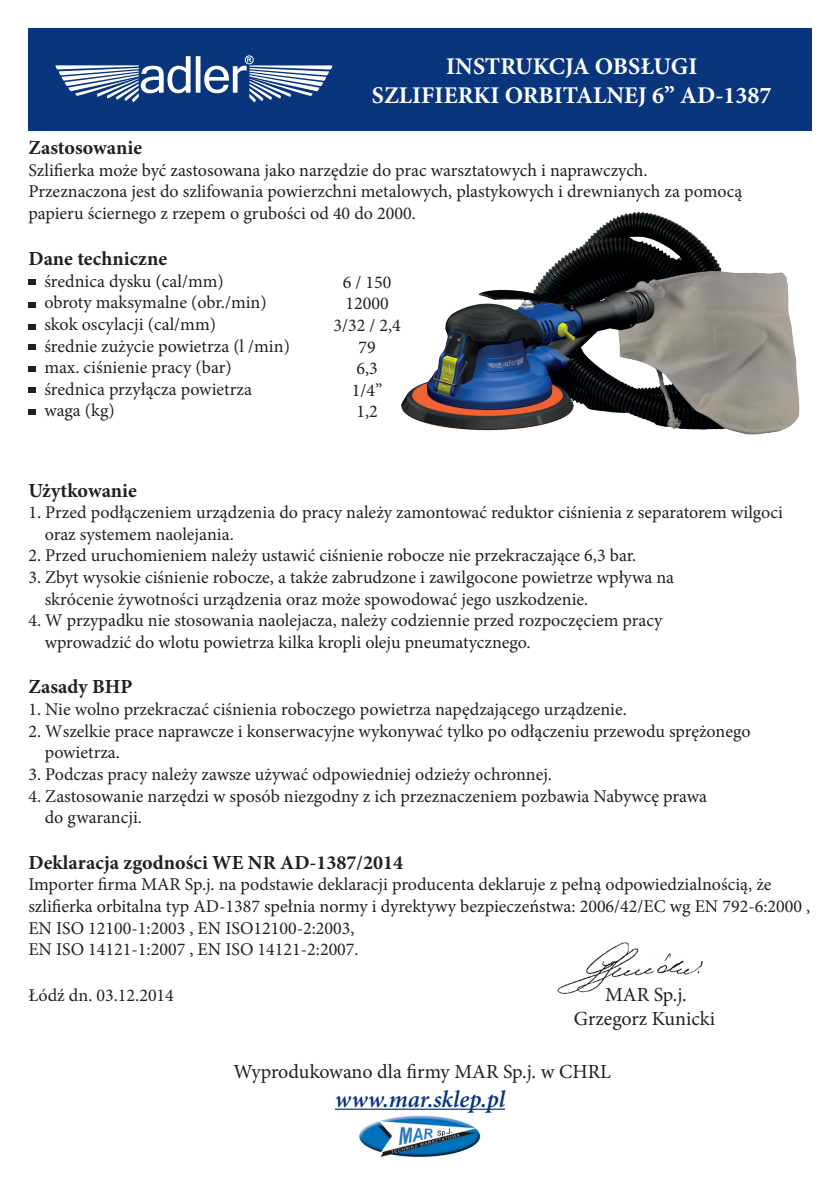
<style>
.page{position:relative;width:840px;height:1191px;background:#fff}
.page>*{position:absolute;margin:0;border:0;box-sizing:border-box;transform-origin:0 0}
.t1{font:700 24px "Minion Pro";color:#fff}
.t2{font:italic 600 24px "Minion Pro";letter-spacing:-.005em;color:#08357c}
.t3{font:700 20px "Minion Pro";color:#231f20}
.t4{font:20px "Minion Pro";color:#231f20}
.t5{font:18px/21.6px "Minion Pro";color:#231f20}
</style>
<div class="page">
<div style="left:28px;top:28px;width:783px;height:102px;background:#08357c"></div>
<svg style="left:55px;top:56px;width:277px;height:46px"></svg>
<div style="left:245px;top:55px;width:8px;height:9px;border:1px solid #fff;border-radius:50%"></div>
<img style="left:557px;top:942px;width:146px;height:52px">
<hr style="left:335px;top:1108px;width:170px;height:1px;background:#08357c">
<img style="left:359px;top:1115px;width:122px;height:43px">
<div style="left:28px;top:279px;width:8px;height:6px;background:#231f20"></div>
<div style="left:28px;top:302px;width:8px;height:5px;background:#231f20"></div>
<div style="left:28px;top:324px;width:8px;height:5px;background:#231f20"></div>
<div style="left:28px;top:344px;width:8px;height:6px;background:#231f20"></div>
<div style="left:28px;top:367px;width:8px;height:5px;background:#231f20"></div>
<div style="left:28px;top:387px;width:8px;height:6px;background:#231f20"></div>
<div style="left:28px;top:409px;width:8px;height:6px;background:#231f20"></div>
<img style="left:401px;top:212px;width:399px;height:223px">
<p class="t1" style="left:446px;top:49px;width:252px">INSTRUKCJA OBSŁUGI</p>
<p class="t1" style="left:372px;top:78px;width:401px">SZLIFIERKI ORBITALNEJ 6” AD-1387</p>
<p class="t3" style="left:28px;top:133px;width:115px">Zastosowanie</p>
<p class="t5" style="left:28px;top:159px;width:620px">Szlifierka może być zastosowana jako narzędzie do prac warsztatowych i naprawczych.</p>
<p class="t5" style="left:28px;top:181px;width:715px">Przeznaczona jest do szlifowania powierzchni metalowych, plastykowych i drewnianych za pomocą</p>
<p class="t5" style="left:28px;top:202px;width:389px">papieru ściernego z rzepem o grubości od 40 do 2000.</p>
<p class="t3" style="left:28px;top:245px;width:140px">Dane techniczne</p>
<p class="t5" style="left:44px;top:270px;width:181px">średnica dysku (cal/mm)</p>
<p class="t5" style="left:44px;top:292px;width:224px">obroty maksymalne (obr./min)</p>
<p class="t5" style="left:44px;top:313px;width:173px">skok oscylacji (cal/mm)</p>
<p class="t5" style="left:44px;top:335px;width:247px">średnie zużycie powietrza (l /min)</p>
<p class="t5" style="left:44px;top:357px;width:189px">max. ciśnienie pracy (bar)</p>
<p class="t5" style="left:44px;top:378px;width:209px">średnica przyłącza powietrza</p>
<p class="t5" style="left:44px;top:400px;width:72px">waga (kg)</p>
<p class="t5" style="left:342px;top:271px;width:50px">6 / 150</p>
<p class="t5" style="left:345px;top:293px;width:45px">12000</p>
<p class="t5" style="left:333px;top:314px;width:69px">3/32 / 2,4</p>
<p class="t5" style="left:358px;top:336px;width:19px">79</p>
<p class="t5" style="left:356px;top:358px;width:23px">6,3</p>
<p class="t5" style="left:352px;top:379px;width:32px">1/4”</p>
<p class="t5" style="left:356px;top:401px;width:23px">1,2</p>
<p class="t3" style="left:28px;top:476px;width:110px">Użytkowanie</p>
<p class="t5" style="left:28px;top:502px;width:755px">1. Przed podłączeniem urządzenia do pracy należy zamontować reduktor ciśnienia z separatorem wilgoci</p>
<p class="t5" style="left:45px;top:523px;width:190px">oraz systemem naolejania.</p>
<p class="t5" style="left:28px;top:545px;width:609px">2. Przed uruchomieniem należy ustawić ciśnienie robocze nie przekraczające 6,3 bar.</p>
<p class="t5" style="left:28px;top:566px;width:647px">3. Zbyt wysokie ciśnienie robocze, a także zabrudzone i zawilgocone powietrze wpływa na</p>
<p class="t5" style="left:45px;top:588px;width:544px">skrócenie żywotności urządzenia oraz może spowodować jego uszkodzenie.</p>
<p class="t5" style="left:28px;top:610px;width:635px">4. W przypadku nie stosowania naolejacza, należy codziennie przed rozpoczęciem pracy</p>
<p class="t5" style="left:45px;top:631px;width:487px">wprowadzić do wlotu powietrza kilka kropli oleju pneumatycznego.</p>
<p class="t3" style="left:28px;top:673px;width:105px">Zasady BHP</p>
<p class="t5" style="left:28px;top:698px;width:599px">1. Nie wolno przekraczać ciśnienia roboczego powietrza napędzającego urządzenie.</p>
<p class="t5" style="left:28px;top:720px;width:723px">2. Wszelkie prace naprawcze i konserwacyjne wykonywać tylko po odłączeniu przewodu sprężonego</p>
<p class="t5" style="left:45px;top:742px;width:77px">powietrza.</p>
<p class="t5" style="left:28px;top:763px;width:525px">3. Podczas pracy należy zawsze używać odpowiedniej odzieży ochronnej.</p>
<p class="t5" style="left:28px;top:785px;width:679px">4. Zastosowanie narzędzi w sposób niezgodny z ich przeznaczeniem pozbawia Nabywcę prawa</p>
<p class="t5" style="left:45px;top:806px;width:99px">do gwarancji.</p>
<p class="t3" style="left:28px;top:848px;width:376px">Deklaracja zgodności WE NR AD-1387/2014</p>
<p class="t5" style="left:28px;top:874px;width:783px">Importer firma MAR Sp.j. na podstawie deklaracji producenta deklaruje z pełną odpowiedzialnością, że szlifierka orbitalna typ AD-1387 spełnia normy i dyrektywy bezpieczeństwa: 2006/42/EC wg EN 792-6:2000 ,</p>
<p class="t5" style="left:28px;top:917px;width:327px">EN ISO 12100-1:2003 , EN ISO12100-2:2003,</p>
<p class="t5" style="left:28px;top:938px;width:331px">EN ISO 14121-1:2007 , EN ISO 14121-2:2007.</p>
<p class="t5" style="left:28px;top:984px;width:147px">Łódź dn. 03.12.2014</p>
<p class="t4" style="left:604px;top:981px;width:83px">MAR Sp.j.</p>
<p class="t4" style="left:573px;top:1005px;width:143px">Grzegorz Kunicki</p>
<p class="t4" style="left:233px;top:1058px;width:378px">Wyprodukowano dla firmy MAR Sp.j. w CHRL</p>
<p class="t2" style="left:335px;top:1082px;width:171px">www.mar.sklep.pl</p>
</div>
